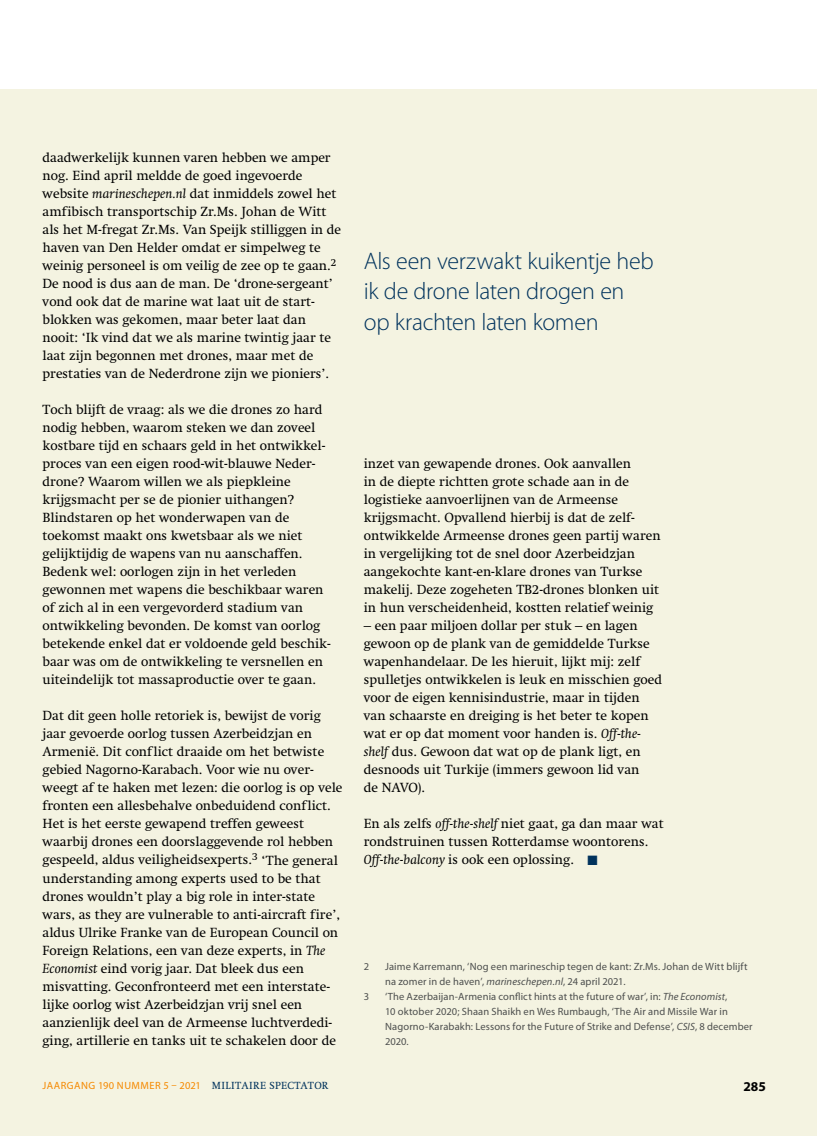
<style>
.page{position:relative;width:817px;height:1136px;background:#fff}
.page>*{position:absolute;margin:0;border:0;box-sizing:border-box;transform-origin:0 0}
.t1{font:300 24px/30.8px "Myriad Pro";letter-spacing:-.015em;color:#00325c}
.t2{font:13.5px/18px "Swift LT Std";color:#000}
.t3{font:700 13.5px "Myriad Pro";color:#000}
.t4{font:10.5px/15px "Myriad Pro";letter-spacing:.01em;color:#4d4f4e}
.t5{font:10.5px "Myriad Pro";letter-spacing:.045em;color:#f58900}
.s1{font-style:italic}
.s2{color:#00325c}
.s3{font-family:"Swift LT Std";color:#00325c}
</style>
<div class="page">
<div style="left:0;top:89px;width:816px;height:1046px;background:#f4f3e1"></div>
<p class="t2" style="left:43px;top:149px;width:300px">daadwerkelijk kunnen varen hebben we amper nog. Eind april meldde de goed ingevoerde website <span class="s1">marineschepen.nl</span> dat inmiddels zowel het amfibisch transportschip Zr.Ms. Johan de Witt als het M-fregat Zr.Ms. Van Speijk stilliggen in de haven van Den Helder omdat er simpelweg te weinig personeel is om veilig de zee op te gaan.<sup>2<br></sup>De nood is dus aan de man. De ‘drone-sergeant’ vond ook dat de marine wat laat uit de start&shy;blokken was gekomen, maar beter laat dan nooit: ‘Ik vind dat we als marine twintig jaar te laat zijn begonnen met drones, maar met de prestaties van de Nederdrone zijn we pioniers’.</p>
<p class="t2" style="left:43px;top:401px;width:289px">Toch blijft de vraag: als we die drones zo hard nodig hebben, waarom steken we dan zoveel kostbare tijd en schaars geld in het ontwikkel&shy;proces van een eigen rood-wit-blauwe Neder&shy;drone? Waarom willen we als piepkleine krijgsmacht per se de pionier uithangen?<br>Blindstaren op het wonderwapen van de toekomst maakt ons kwetsbaar als we niet gelijktijdig de wapens van nu aanschaffen.<br>Bedenk wel: oorlogen zijn in het verleden gewonnen met wapens die beschikbaar waren of zich al in een vergevorderd stadium van ontwikkeling bevonden. De komst van oorlog betekende enkel dat er voldoende geld beschik&shy;baar was om de ontwikkeling te versnellen en uiteindelijk tot massaproductie over te gaan.</p>
<p class="t2" style="left:43px;top:707px;width:301px">Dat dit geen holle retoriek is, bewijst de vorig jaar gevoerde oorlog tussen Azerbeidzjan en Armenië. Dit conflict draaide om het betwiste gebied Nagorno-Karabach. Voor wie nu over&shy;weegt af te haken met lezen: die oorlog is op vele fronten een allesbehalve onbeduidend conflict.<br>Het is het eerste gewapend treffen geweest waarbij drones een doorslaggevende rol hebben gespeeld, aldus veiligheidsexperts.<sup>3</sup> ‘The general understanding among experts used to be that drones wouldn’t play a big role in inter-state wars, as they are vulnerable to anti-aircraft fire’, aldus Ulrike Franke van de European Council on Foreign Relations, een van deze experts, in <span class="s1">The Economist</span> eind vorig jaar. Dat bleek dus een misvatting. Geconfronteerd met een interstate&shy;lijke oorlog wist Azerbeidzjan vrij snel een aanzienlijk deel van de Armeense luchtverdedi&shy;ging, artillerie en tanks uit te schakelen door de</p>
<h1 class="t1" style="left:364px;top:245px;width:291px">Als een verzwakt kuikentje heb ik de drone laten drogen en op krachten laten komen</h1>
<p class="t2" style="left:364px;top:455px;width:298px">inzet van gewapende drones. Ook aanvallen<br>in de diepte richtten grote schade aan in de logistieke aanvoerlijnen van de Armeense krijgsmacht. Opvallend hierbij is dat de zelf&shy;ontwikkelde Armeense drones geen partij waren in vergelijking tot de snel door Azerbeidzjan aangekochte kant-en-klare drones van Turkse makelij. Deze zogeheten TB2-drones blonken uit in hun verscheidenheid, kostten relatief weinig</p>
<p class="t2" style="left:364px;top:617px;width:300px">– een paar miljoen dollar per stuk – en lagen gewoon op de plank van de gemiddelde Turkse wapenhandelaar. De les hieruit, lijkt mij: zelf spulletjes ontwikkelen is leuk en misschien goed voor de eigen kennisindustrie, maar in tijden van schaarste en dreiging is het beter te kopen wat er op dat moment voor handen is. <span class="s1">Off-the&shy;shelf</span> dus. Gewoon dat wat op de plank ligt, en desnoods uit Turkije (immers gewoon lid van<br>de NAVO).</p>
<p class="t2" style="left:364px;top:815px;width:301px">En als zelfs <span class="s1">off-the-shelf</span> niet gaat, ga dan maar wat rondstruinen tussen Rotterdamse woontorens.<br><span class="s1">Off-the-balcony</span> is ook een oplossing. <span class="s2">■</span></p>
<p class="t4" style="left:364px;top:958px;width:7px">2</p>
<p class="t4" style="left:385px;top:958px;width:364px">Jaime Karremann, ‘Nog een marineschip tegen de kant: Zr.Ms. Johan de Witt blijft na zomer in de haven’, <span class="s1">marineschepen.nl</span>, 24 april 2021.</p>
<p class="t4" style="left:364px;top:988px;width:7px">3</p>
<p class="t4" style="left:385px;top:988px;width:369px">‘The Azerbaijan-Armenia conflict hints at the future of war’, in: <span class="s1">The Economist</span>,<br>10 oktober 2020; Shaan Shaikh en Wes Rumbaugh, ‘The Air and Missile War in Nagorno-Karabakh: Lessons for the Future of Strike and Defense’, <span class="s1">CSIS</span>, 8 december 2020.</p>
<p class="t5" style="left:43px;top:1078px;width:287px">JAARGANG 190 NUMMER 5 – 2021 <span class="s3">MILITAIRE SPECTATOR</span></p>
<p class="t3" style="left:743px;top:1077px;width:24px">285</p>
</div>
